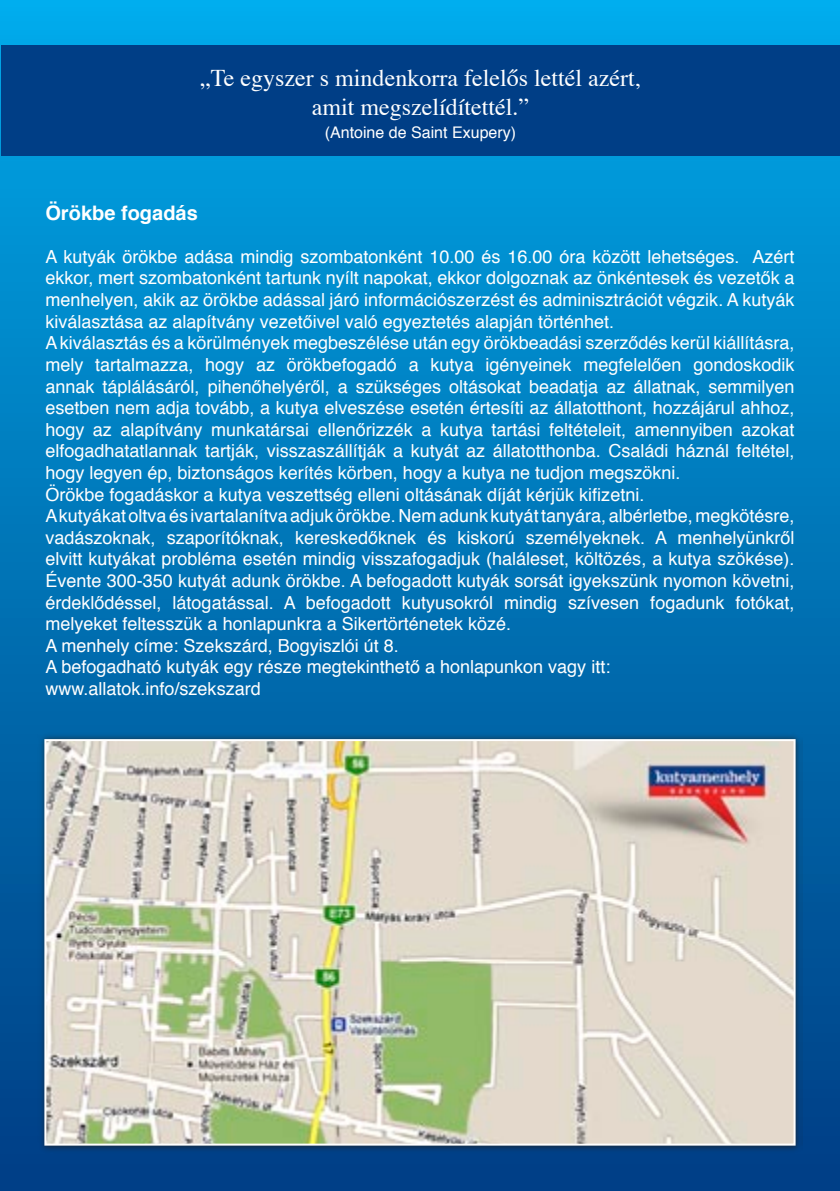
<style>
.page{position:relative;width:840px;height:1191px;background:#fff}
.page>*{position:absolute;margin:0;border:0;box-sizing:border-box;transform-origin:0 0}
.t1{font:24px/28.8px "Times";color:#fff;text-align:center}
.t2{font:700 20px "Helvetica";color:#fff}
.t3{font:18px/21.6px "Helvetica";color:#fff}
.t4{font:16px "Helvetica";color:#fff}
</style>
<div class="page">
<div style="left:0;top:0;width:839px;height:1191px;background:linear-gradient(to bottom,#00a8e8,#003c82)"></div>
<div style="left:1px;top:45px;width:838px;height:111px;background:#003e86"></div>
<div style="left:37px;top:732px;width:765px;height:421px;background:#212020;opacity:.75"></div>
<img style="left:47px;top:742px;width:745px;height:400px">
<div style="left:44px;top:739px;width:751px;height:406px;border:2px solid #fff"></div>
<h1 class="t1" style="left:200px;top:61px;width:442px">„Te egyszer s mindenkorra felelős lettél azért, amit megszelídítettél.”</h1>
<p class="t4" style="left:324px;top:118px;width:193px">(Antoine de Saint Exupery)</p>
<p class="t2" style="left:45px;top:194px;width:154px">Örökbe fogadás</p>
<p class="t3" style="left:45px;top:245px;width:750px">A kutyák örökbe adása mindig szombatonként 10.00 és 16.00 óra között lehetséges. Azért ekkor, mert szombatonként tartunk nyílt napokat, ekkor dolgoznak az önkéntesek és vezetők a menhelyen, akik az örökbe adással járó információszerzést és adminisztrációt végzik. A kutyák kiválasztása az alapítvány vezetőivel való egyeztetés alapján történhet.<br>A kiválasztás és a körülmények megbeszélése után egy örökbeadási szerződés kerül kiállításra, mely tartalmazza, hogy az örökbefogadó a kutya igényeinek megfelelően gondoskodik annak táplálásáról, pihenőhelyéről, a szükséges oltásokat beadatja az állatnak, semmilyen esetben nem adja tovább, a kutya elveszése esetén értesíti az állatotthont, hozzájárul ahhoz, hogy az alapítvány munkatársai ellenőrizzék a kutya tartási feltételeit, amennyiben azokat elfogadhatatlannak tartják, visszaszállítják a kutyát az állatotthonba. Családi háznál feltétel, hogy legyen ép, biztonságos kerítés körben, hogy a kutya ne tudjon megszökni.<br>Örökbe fogadáskor a kutya veszettség elleni oltásának díját kérjük kifizetni.<br>A kutyákat oltva és ivartalanítva adjuk örökbe. Nem adunk kutyát tanyára, albérletbe, megkötésre, vadászoknak, szaporítóknak, kereskedőknek és kiskorú személyeknek. A menhelyünkről elvitt kutyákat probléma esetén mindig visszafogadjuk (haláleset, költözés, a kutya szökése).<br>Évente 300-350 kutyát adunk örökbe. A befogadott kutyák sorsát igyekszünk nyomon követni, érdeklődéssel, látogatással. A befogadott kutyusokról mindig szívesen fogadunk fotókat, melyeket feltesszük a honlapunkra a Sikertörténetek közé.<br>A menhely címe: Szekszárd, Bogyiszlói út 8.<br>A befogadható kutyák egy része megtekinthető a honlapunkon vagy itt: www.allatok.info/szekszard</p>
</div>
